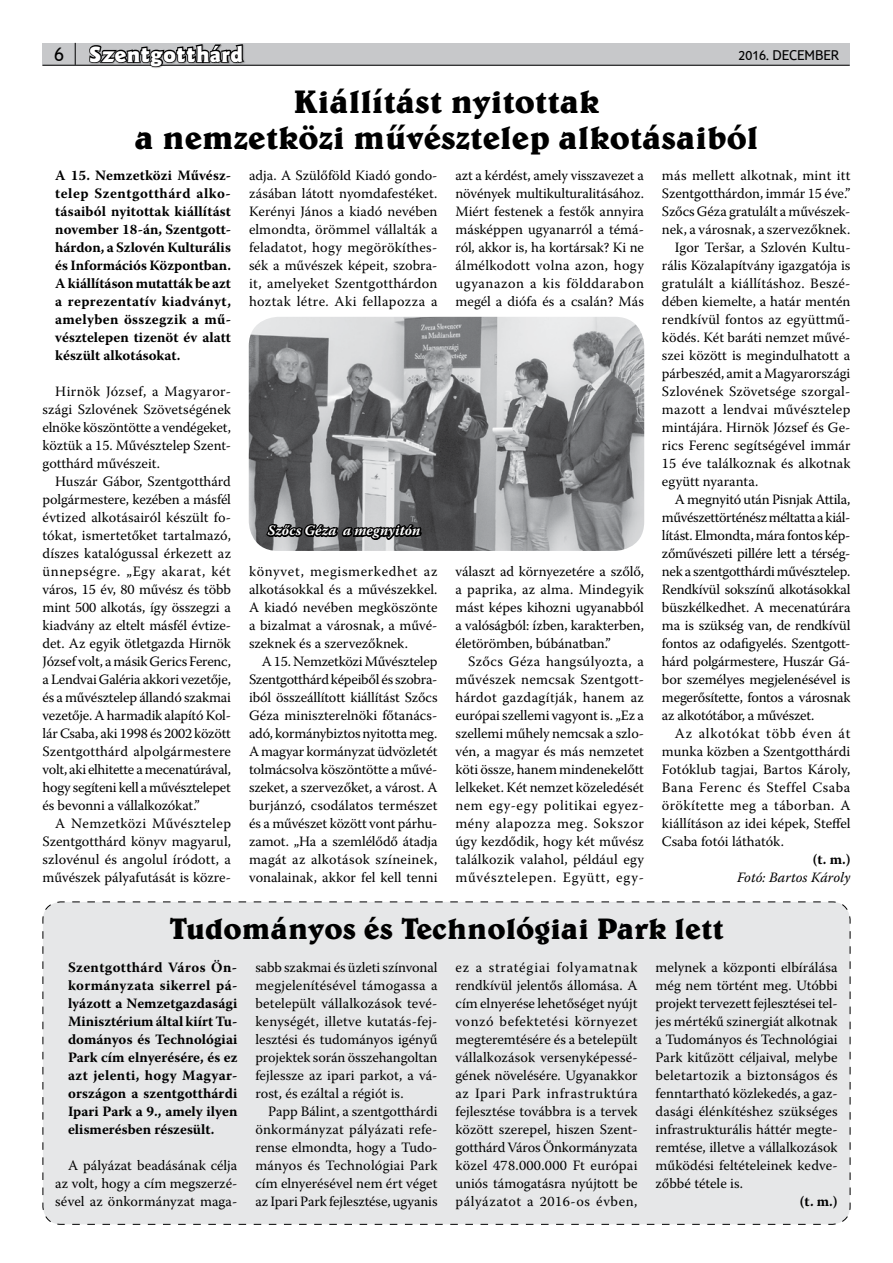
<style>
.page{position:relative;width:893px;height:1263px;background:#fff}
.page>*{position:absolute;margin:0;border:0;box-sizing:border-box;transform-origin:0 0}
.t1{font:700 33px/36px "Belwe HBT";color:#000;text-align:center}
.t2{font:700 30px "Belwe HBT";color:#000}
.t3{font:900 22.05px "Goudy Sans Black HBT";color:#fff}
.t4{font:14.55px "TUI Type";color:#000}
.t5{font:14.25px/18px "Warnock Pro";color:#000;text-align:justify}
.t6{font:700 14.25px/18px "Warnock Pro";color:#000;text-align:justify}
.t7{font:14.25px "Warnock Pro";letter-spacing:-.02em;color:#000}
.t8{font:14.25px "Warnock Pro";letter-spacing:.02em;color:#000}
.t9{font:14.25px "Warnock Pro";letter-spacing:-.025em;color:#000}
.t10{font:14.25px "Warnock Pro";letter-spacing:.035em;color:#000}
.t11{font:14.25px "Warnock Pro";letter-spacing:.03em;color:#000}
.t12{font:14.25px "Warnock Pro";letter-spacing:.05em;color:#000}
.t13{font:italic 700 14.25px "Warnock Pro";letter-spacing:.01em;color:#fff}
.t14{font:italic 14.25px "Warnock Pro";color:#000}
.s1{font-family:"TUI Type";font-weight:400;font-size:20.55px;color:#000}
</style>
<div class="page">
<div style="left:42px;top:43px;width:808px;height:22px;background:#c7c8ca"></div>
<hr style="left:43px;top:65px;width:807px;height:1px;background:#000">
<svg style="left:88px;top:44px;width:158px;height:24px"></svg>
<svg style="left:75px;top:43px;width:1px;height:22px"></svg>
<div style="left:42px;top:901px;width:809px;height:324px;background:#e6e7e8"></div>
<img style="left:249px;top:317px;width:395px;height:234px">
<svg style="left:265px;top:484px;width:159px;height:60px;background:#767678"></svg>
<h3 class="t3" style="left:54px;top:40px;width:190px"><span class="s1">6</span> Szentgotthárd</h3>
<p class="t4" style="left:738px;top:47px;width:102px">2016. DECEMBER</p>
<h1 class="t1" style="left:135px;top:83px;width:625px">Kiállítást nyitottak<br>a nemzetközi művésztelep alkotásaiból</h1>
<p class="t6" style="left:55px;top:166px;width:177px">A 15. Nemzetközi Művész&shy;telep Szentgotthárd alko&shy;tásaiból nyitottak kiállítást november 18-án, Szentgott&shy;hárdon, a Szlovén Kulturális és Információs Központban.<br>A kiállításon mutatták be azt a reprezentatív kiadványt, amelyben összegzik a mű&shy;vésztelepen tizenöt év alatt készült alkotásokat.</p>
<p class="t5" style="left:43px;top:382px;width:190px;text-indent:13px">Hirnök József, a Magyaror&shy;szági Szlovének Szövetségének elnöke köszöntötte a vendégeket, köztük a 15. Művésztelep Szent&shy;gotthárd művészeit.</p>
<p class="t5" style="left:43px;top:472px;width:190px;text-indent:13px">Huszár Gábor, Szentgotthárd polgármestere, kezében a másfél évtized alkotásairól készült fo&shy;tókat, ismertetőket tartalmazó, díszes katalógussal érkezett az ünnepségre. „Egy akarat, két város, 15 év, 80 művész és több mint 500 alkotás, így összegzi a kiadvány az eltelt másfél évtize&shy;det. Az egyik ötletgazda Hirnök József volt, a másik Gerics Ferenc, a Lendvai Galéria akkori vezetője, és a művésztelep állandó szakmai vezetője. A harmadik alapító Kol&shy;lár Csaba, aki 1998 és 2002 között Szentgotthárd alpolgármestere volt, aki elhitette a mecenatúrával, hogy segíteni kell a művésztelepet és bevonni a vállalkozókat.”</p>
<p class="t5" style="left:43px;top:814px;width:190px;text-indent:13px">A Nemzetközi Művésztelep Szentgotthárd könyv magyarul, szlovénul és angolul íródott, a művészek pályafutását is közre-</p>
<p class="t5" style="left:249px;top:166px;width:190px">adja. A Szülőföld Kiadó gondo&shy;zásában látott nyomdafestéket.<br>Kerényi János a kiadó nevében elmondta, örömmel vállalták a feladatot, hogy megörökíthes&shy;sék a művészek képeit, szobra&shy;it, amelyeket Szentgotthárdon hoztak létre. Aki fellapozza a</p>
<p class="t13" style="left:268px;top:522px;width:154px">Szőcs Géza a megnyitón</p>
<p class="t5" style="left:249px;top:562px;width:190px">könyvet, megismerkedhet az alkotásokkal és a művészekkel.<br>A kiadó nevében megköszönte a bizalmat a városnak, a művé&shy;szeknek és a szervezőknek.</p>
<p class="t5" style="left:249px;top:652px;width:190px;text-indent:13px">A 15. Nemzetközi Művésztelep Szentgotthárd képeiből és szobra&shy;iból összeállított kiállítást Szőcs Géza miniszterelnöki főtanács&shy;adó, kormánybiztos nyitotta meg.<br>A magyar kormányzat üdvözletét tolmácsolva köszöntötte a művé&shy;szeket, a szervezőket, a várost. A burjánzó, csodálatos természet és a művészet között vont párhu&shy;zamot. „Ha a szemlélődő átadja magát az alkotások színeinek, vonalainak, akkor fel kell tenni</p>
<p class="t5" style="left:455px;top:166px;width:190px">azt a kérdést, amely visszavezet a növények multikulturalitásához.<br>Miért festenek a festők annyira másképpen ugyanarról a témá&shy;ról, akkor is, ha kortársak? Ki ne álmélkodott volna azon, hogy ugyanazon a kis földdarabon megél a diófa és a csalán? Más</p>
<p class="t5" style="left:455px;top:562px;width:190px">választ ad környezetére a szőlő, a paprika, az alma. Mindegyik mást képes kihozni ugyanabból a valóságból: ízben, karakterben, életörömben, búbánatban.”</p>
<p class="t5" style="left:455px;top:652px;width:190px;text-indent:13px">Szőcs Géza hangsúlyozta, a művészek nemcsak Szentgott&shy;hárdot gazdagítják, hanem az európai szellemi vagyont is. „Ez a szellemi műhely nemcsak a szlo&shy;vén, a magyar és más nemzetet köti össze, hanem mindenekelőtt lelkeket. Két nemzet közeledését nem egy-egy politikai egyez&shy;mény alapozza meg. Sokszor úgy kezdődik, hogy két művész találkozik valahol, például egy művésztelepen. Együtt, egy-</p>
<p class="t5" style="left:662px;top:166px;width:190px">más mellett alkotnak, mint itt</p>
<p class="t5" style="left:662px;top:184px;width:190px">Szentgotthárdon, immár 15 éve.”</p>
<p class="t5" style="left:662px;top:202px;width:190px">Szőcs Géza gratulált a művészek-</p>
<p class="t5" style="left:662px;top:220px;width:190px">nek, a városnak, a szervezőknek.</p>
<p class="t5" style="left:675px;top:238px;width:177px">Igor Teršar, a Szlovén Kultu-</p>
<p class="t5" style="left:662px;top:256px;width:190px">rális Közalapítvány igazgatója is</p>
<p class="t5" style="left:662px;top:274px;width:190px">gratulált a kiállításhoz. Beszé-</p>
<p class="t5" style="left:662px;top:292px;width:190px">dében kiemelte, a határ mentén</p>
<p class="t5" style="left:662px;top:310px;width:190px">rendkívül fontos az együttmű-</p>
<p class="t5" style="left:662px;top:328px;width:190px">ködés. Két baráti nemzet művé-</p>
<p class="t5" style="left:662px;top:346px;width:190px">szei között is megindulhatott a</p>
<p class="t5" style="left:662px;top:364px;width:190px">párbeszéd, amit a Magyarországi</p>
<p class="t8" style="left:662px;top:383px;width:190px">Szlovének Szövetsége szorgal-</p>
<p class="t8" style="left:662px;top:401px;width:190px">mazott a lendvai művésztelep</p>
<p class="t5" style="left:662px;top:418px;width:190px">mintájára. Hirnök József és Ge-</p>
<p class="t5" style="left:662px;top:436px;width:190px">rics Ferenc segítségével immár</p>
<p class="t5" style="left:662px;top:454px;width:190px">15 éve találkoznak és alkotnak</p>
<p class="t5" style="left:662px;top:472px;width:98px">együtt nyaranta.</p>
<p class="t7" style="left:675px;top:491px;width:177px">A megnyitó után Pisnjak Attila,</p>
<p class="t9" style="left:662px;top:509px;width:190px">művészettörténész méltatta a kiál-</p>
<p class="t7" style="left:662px;top:527px;width:190px">lítást. Elmondta, mára fontos kép-</p>
<p class="t7" style="left:662px;top:545px;width:190px">zőművészeti pillére lett a térség-</p>
<p class="t7" style="left:662px;top:562px;width:190px">nek a szentgotthárdi művésztelep.</p>
<p class="t7" style="left:662px;top:580px;width:190px">Rendkívül sokszínű alkotásokkal</p>
<p class="t5" style="left:662px;top:598px;width:190px">büszkélkedhet. A mecenatúrára</p>
<p class="t5" style="left:662px;top:616px;width:190px">ma is szükség van, de rendkívül</p>
<p class="t5" style="left:662px;top:634px;width:190px">fontos az odafigyelés. Szentgott-</p>
<p class="t5" style="left:662px;top:652px;width:190px">hárd polgármestere, Huszár Gá-</p>
<p class="t5" style="left:662px;top:670px;width:190px">bor személyes megjelenésével is</p>
<p class="t7" style="left:662px;top:688px;width:190px">megerősítette, fontos a városnak</p>
<p class="t7" style="left:662px;top:706px;width:154px">az alkotótábor, a művészet.</p>
<p class="t12" style="left:675px;top:724px;width:177px">Az alkotókat több éven át</p>
<p class="t5" style="left:662px;top:742px;width:190px">munka közben a Szentgotthárdi</p>
<p class="t5" style="left:662px;top:760px;width:190px">Fotóklub tagjai, Bartos Károly,</p>
<p class="t10" style="left:662px;top:778px;width:190px">Bana Ferenc és Steffel Csaba</p>
<p class="t11" style="left:662px;top:796px;width:190px">örökítette meg a táborban. A</p>
<p class="t5" style="left:662px;top:814px;width:190px">kiállításon az idei képek, Steffel</p>
<p class="t5" style="left:662px;top:832px;width:124px">Csaba fotói láthatók.</p>
<p class="t6" style="left:813px;top:850px;width:39px">(t. m.)</p>
<p class="t14" style="left:737px;top:868px;width:115px">Fotó: Bartos Károly</p>
<h2 class="t2" style="left:169px;top:910px;width:556px">Tudományos és Technológiai Park lett</h2>
<p class="t6" style="left:68px;top:958px;width:171px">Szentgotthárd Város Ön&shy;kormányzata sikerrel pá&shy;lyázott a Nemzetgazdasági Minisztérium által kiírt Tu&shy;dományos és Technológiai Park cím elnyerésére, és ez azt jelenti, hogy Magyar&shy;országon a szentgotthárdi Ipari Park a 9., amely ilyen elismerésben részesült.</p>
<p class="t5" style="left:55px;top:1156px;width:184px;text-indent:13px">A pályázat beadásának célja az volt, hogy a cím megszerzé&shy;sével az önkormányzat maga-</p>
<p class="t5" style="left:255px;top:958px;width:184px">sabb szakmai és üzleti színvonal megjelenítésével támogassa a betelepült vállalkozások tevé&shy;kenységét, illetve kutatás-fej&shy;lesztési és tudományos igényű projektek során összehangoltan fejlessze az ipari parkot, a vá&shy;rost, és ezáltal a régiót is.</p>
<p class="t5" style="left:255px;top:1102px;width:184px;text-indent:13px">Papp Bálint, a szentgotthárdi önkormányzat pályázati refe&shy;rense elmondta, hogy a Tudo&shy;mányos és Technológiai Park cím elnyerésével nem ért véget az Ipari Park fejlesztése, ugyanis</p>
<p class="t5" style="left:455px;top:958px;width:184px">ez a stratégiai folyamatnak rendkívül jelentős állomása. A cím elnyerése lehetőséget nyújt vonzó befektetési környezet megteremtésére és a betelepült vállalkozások versenyképessé&shy;gének növelésére. Ugyanakkor az Ipari Park infrastruktúra fejlesztése továbbra is a tervek között szerepel, hiszen Szent&shy;gotthárd Város Önkormányzata közel 478.000.000 Ft európai uniós támogatásra nyújtott be pályázatot a 2016-os évben,</p>
<p class="t5" style="left:656px;top:958px;width:184px">melynek a központi elbírálása még nem történt meg. Utóbbi projekt tervezett fejlesztései tel&shy;jes mértékű szinergiát alkotnak a Tudományos és Technológiai Park kitűzött céljaival, melybe beletartozik a biztonságos és fenntartható közlekedés, a gaz&shy;dasági élénkítéshez szükséges infrastrukturális háttér megte&shy;remtése, illetve a vállalkozások működési feltételeinek kedve&shy;zőbbé tétele is.</p>
<p class="t6" style="left:800px;top:1192px;width:39px">(t. m.)</p>
</div>
